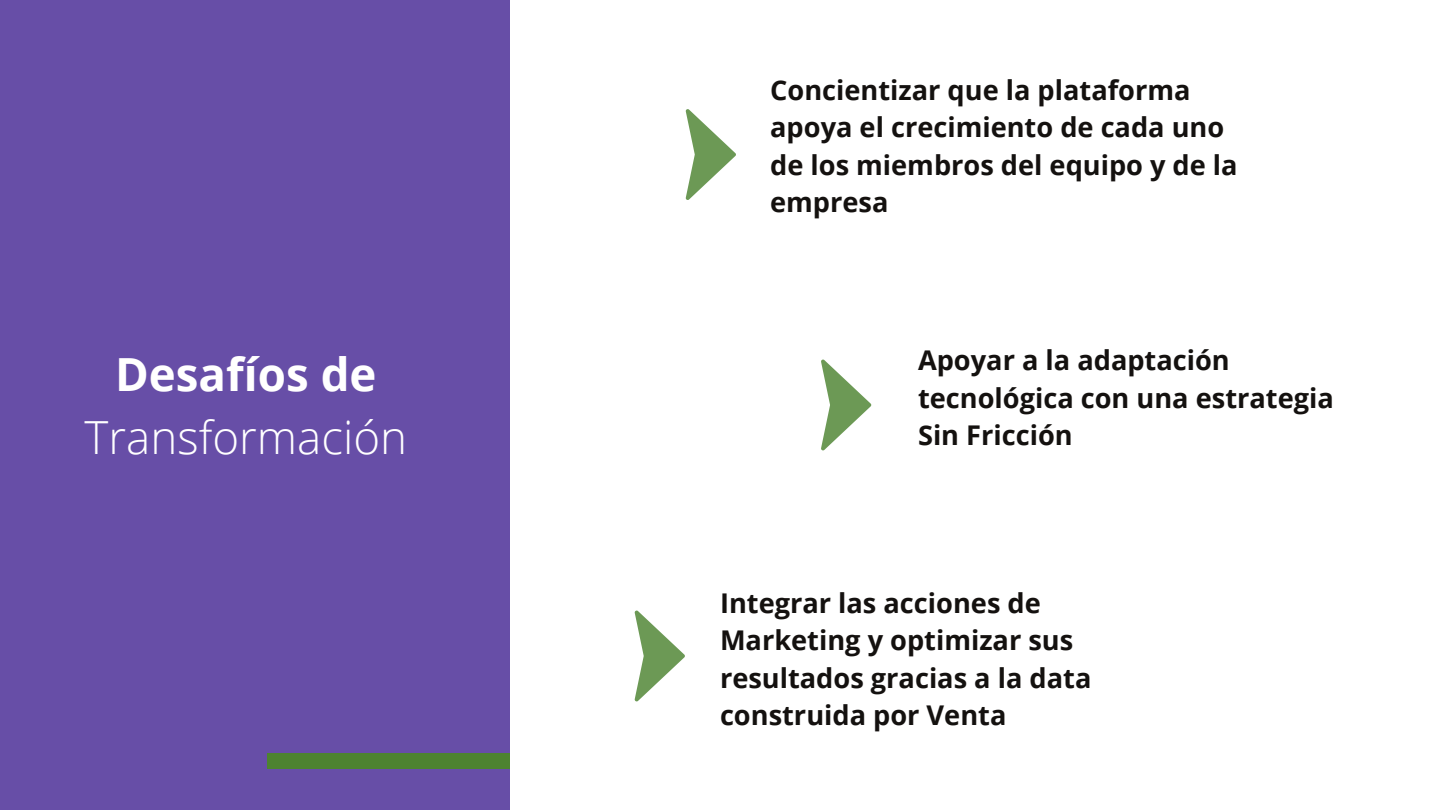
<style>
.page{position:relative;width:1440px;height:810px;background:#fff}
.page>*{position:absolute;margin:0;border:0;box-sizing:border-box;transform-origin:0 0}
.t1{font:300 45.7px "Open Sans";color:#fff}
.t2{font:700 45.7px "Open Sans";color:#fff}
.t3{font:700 27.2px/37.5px "Open Sans";color:#14110f}
</style>
<div class="page">
<div style="left:0;top:0;width:510px;height:810px;background:#674ea7"></div>
<svg style="left:635px;top:611px;width:50px;height:90px"></svg>
<svg style="left:821px;top:360px;width:50px;height:90px"></svg>
<svg style="left:686px;top:109px;width:50px;height:91px"></svg>
<div style="left:267px;top:754px;width:243px;height:15px;background:#4d8330"></div>
<h1 class="t2" style="left:115px;top:342px;width:263px">Desafíos de</h1>
<h1 class="t1" style="left:85px;top:406px;width:324px">Transformación</h1>
<p class="t3" style="left:770px;top:70px;width:469px">Concientizar que la plataforma apoya el crecimiento de cada uno de los miembros del equipo y de la empresa</p>
<p class="t3" style="left:918px;top:341px;width:417px">Apoyar a la adaptación tecnológica con una estrategia<br>Sin Fricción</p>
<p class="t3" style="left:720px;top:584px;width:373px">Integrar las acciones de<br>Marketing y optimizar sus resultados gracias a la data construida por Venta</p>
</div>
